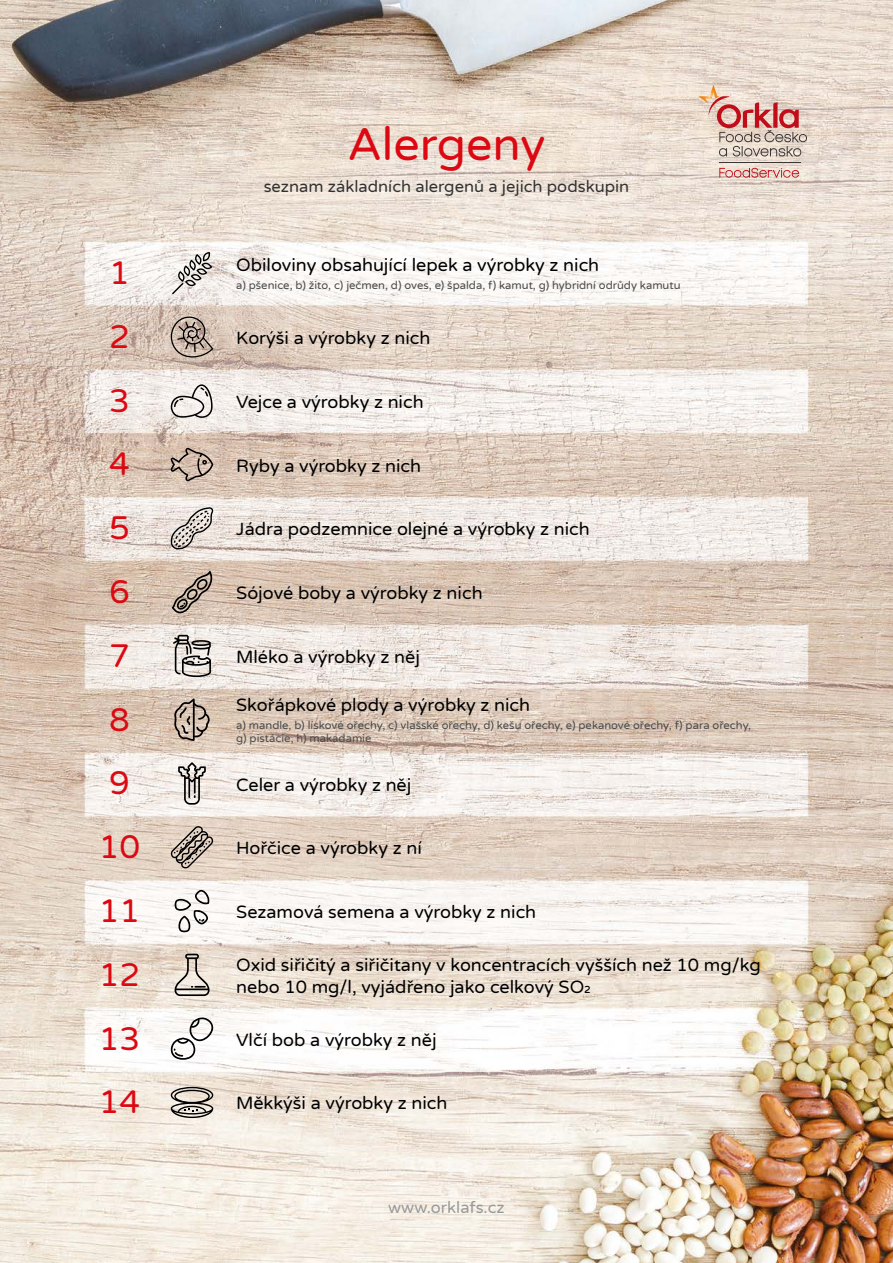
<style>
.page{position:relative;width:893px;height:1263px;background:#fff}
.page>*{position:absolute;margin:0;border:0;box-sizing:border-box;transform-origin:0 0}
.t1{font:46.5px "Varela Round";color:#dc0812}
.t2{font:33px "Varela Round";color:#dc0812}
.t3{font:18px/21.6px "Varela Round";color:#000}
.t4{font:16.5px "Varela Round";color:#333232}
.t5{font:16.5px "Varela Round";color:#9a999a}
.t6{font:11.25px/13.5px "Varela Round";color:#4a4a4a}
</style>
<div class="page">
<img style="left:0;top:0;width:893px;height:1263px">
<svg style="left:85px;top:241px;width:723px;height:64px;fill:#faf7f4"></svg>
<svg style="left:85px;top:369px;width:723px;height:64px;fill:#f4efeb"></svg>
<svg style="left:85px;top:496px;width:723px;height:64px;background:#ece5df"></svg>
<svg style="left:85px;top:624px;width:723px;height:64px;background:#ece4df"></svg>
<svg style="left:85px;top:752px;width:723px;height:63px;fill:#f5f0ec"></svg>
<svg style="left:85px;top:879px;width:723px;height:64px;fill:#faf6f3"></svg>
<svg style="left:85px;top:1007px;width:723px;height:63px"></svg>
<svg style="left:172px;top:252px;width:40px;height:42px"></svg>
<svg style="left:171px;top:316px;width:42px;height:41px;background:#aa998e"></svg>
<svg style="left:171px;top:384px;width:42px;height:34px"></svg>
<svg style="left:171px;top:448px;width:42px;height:33px"></svg>
<svg style="left:171px;top:507px;width:42px;height:42px;background:#c1bab5"></svg>
<svg style="left:172px;top:571px;width:40px;height:42px;background:#aa998c"></svg>
<svg style="left:173px;top:635px;width:38px;height:42px;background:#a6a19e"></svg>
<svg style="left:174px;top:698px;width:36px;height:43px;background:#a8998c"></svg>
<svg style="left:178px;top:762px;width:28px;height:43px"></svg>
<svg style="left:171px;top:826px;width:42px;height:42px;background:#ab9f93"></svg>
<svg style="left:175px;top:890px;width:34px;height:42px"></svg>
<svg style="left:175px;top:954px;width:35px;height:42px"></svg>
<svg style="left:171px;top:1017px;width:42px;height:43px"></svg>
<svg style="left:171px;top:1087px;width:42px;height:31px"></svg>
<svg style="left:719px;top:168px;width:80px;height:10px"></svg>
<hr style="left:719px;top:162px;width:82px;height:1px;background:#3c3637">
<svg style="left:699px;top:85px;width:108px;height:71px;background:#dab7ad"></svg>
<h1 class="t1" style="left:347px;top:113px;width:199px">Alergeny</h1>
<p class="t4" style="left:264px;top:175px;width:367px">seznam základních alergenů a jejich podskupin</p>
<h2 class="t2" style="left:109px;top:250px;width:22px">1</h2>
<p class="t3" style="left:236px;top:254px;width:364px">Obiloviny obsahující lepek a výrobky z nich</p>
<p class="t6" style="left:236px;top:278px;width:446px">a) pšenice, b) žito, c) ječmen, d) oves, e) špalda, f) kamut, g) hybridní odrůdy kamutu</p>
<h2 class="t2" style="left:109px;top:314px;width:22px">2</h2>
<p class="t3" style="left:236px;top:327px;width:196px">Korýši a výrobky z nich</p>
<h2 class="t2" style="left:109px;top:378px;width:22px">3</h2>
<p class="t3" style="left:236px;top:390px;width:189px">Vejce a výrobky z nich</p>
<h2 class="t2" style="left:109px;top:442px;width:22px">4</h2>
<p class="t3" style="left:236px;top:454px;width:186px">Ryby a výrobky z nich</p>
<h2 class="t2" style="left:109px;top:505px;width:22px">5</h2>
<p class="t3" style="left:236px;top:518px;width:355px">Jádra podzemnice olejné a výrobky z nich</p>
<h2 class="t2" style="left:109px;top:569px;width:22px">6</h2>
<p class="t3" style="left:236px;top:582px;width:248px">Sójové boby a výrobky z nich</p>
<h2 class="t2" style="left:109px;top:633px;width:22px">7</h2>
<p class="t3" style="left:236px;top:645px;width:185px">Mléko a výrobky z něj</p>
<h2 class="t2" style="left:109px;top:697px;width:22px">8</h2>
<p class="t3" style="left:236px;top:694px;width:295px">Skořápkové plody a výrobky z nich</p>
<p class="t6" style="left:236px;top:718px;width:516px">a) mandle, b) lískové ořechy, c) vlašské ořechy, d) kešu ořechy, e) pekanové ořechy, f) para ořechy, g) pistácie, h) makadamie</p>
<h2 class="t2" style="left:109px;top:760px;width:22px">9</h2>
<p class="t3" style="left:236px;top:773px;width:177px">Celer a výrobky z něj</p>
<h2 class="t2" style="left:99px;top:824px;width:43px">10</h2>
<p class="t3" style="left:236px;top:837px;width:187px">Hořčice a výrobky z ní</p>
<h2 class="t2" style="left:99px;top:888px;width:43px">11</h2>
<p class="t3" style="left:236px;top:901px;width:301px">Sezamová semena a výrobky z nich</p>
<h2 class="t2" style="left:99px;top:952px;width:43px">12</h2>
<p class="t3" style="left:236px;top:954px;width:526px">Oxid siřičitý a siřičitany v koncentracích vyšších než 10 mg/kg nebo 10 mg/l, vyjádřeno jako celkový SO2</p>
<h2 class="t2" style="left:99px;top:1016px;width:43px">13</h2>
<p class="t3" style="left:236px;top:1028px;width:202px">Vlčí bob a výrobky z něj</p>
<h2 class="t2" style="left:99px;top:1079px;width:43px">14</h2>
<p class="t3" style="left:236px;top:1092px;width:213px">Měkkýši a výrobky z nich</p>
<p class="t5" style="left:388px;top:1196px;width:118px">www.orklafs.cz</p>
</div>
